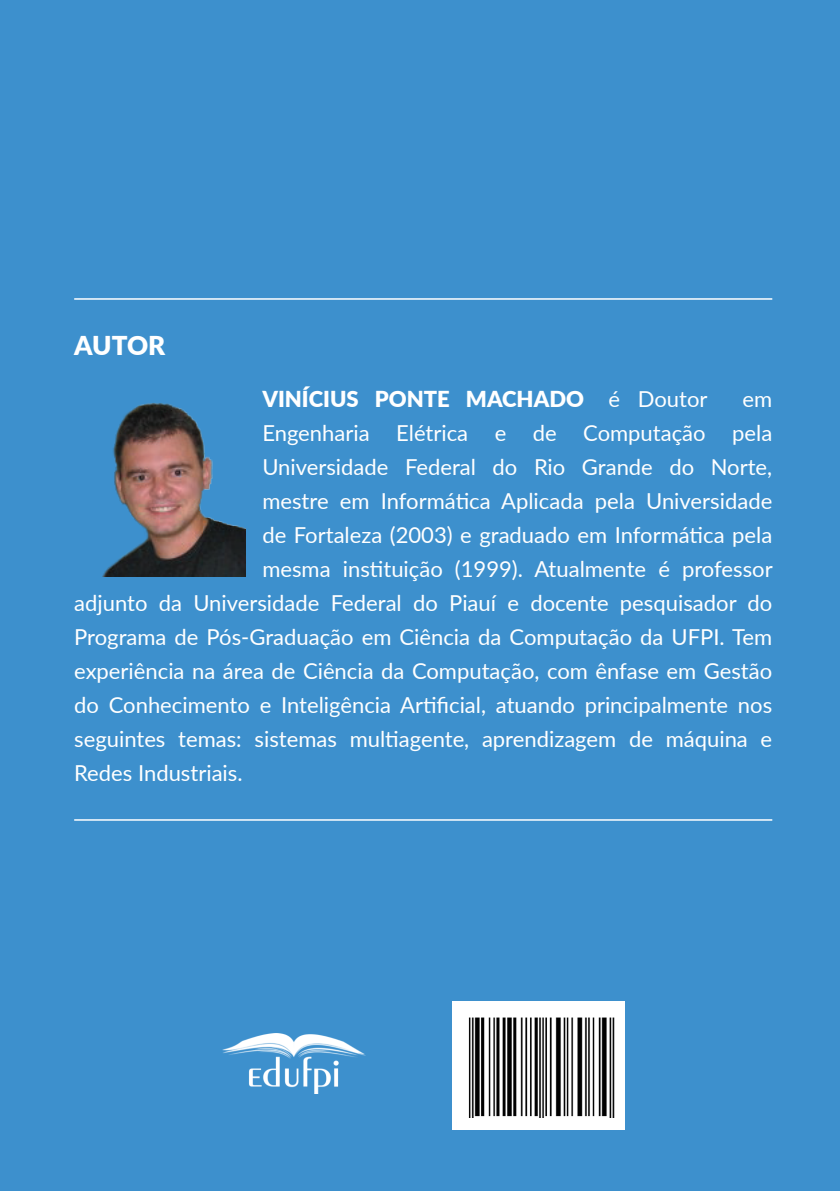
<style>
.page{position:relative;width:840px;height:1191px;background:#fff}
.page>*{position:absolute;margin:0;border:0;box-sizing:border-box;transform-origin:0 0}
.t1{font:900 26px "Lato";letter-spacing:-.01em;color:#fff}
.t2{font:22px "Lato";color:#fff}
.t3{font:900 22px "Lato";color:#fff}
.s1{font-weight:400}
</style>
<div class="page">
<div style="left:0;top:0;width:839px;height:1191px;background:#3d90cd"></div>
<img style="left:452px;top:1001px;width:171px;height:128px">
<div style="left:462px;top:1002px;width:152px;height:14px;background:#fff"></div>
<div style="left:457px;top:1118px;width:158px;height:11px;background:#fff"></div>
<img style="left:222px;top:1034px;width:143px;height:60px">
<img style="left:102px;top:403px;width:143px;height:173px">
<hr style="left:74px;top:298px;width:697px;height:2px;background:#fff">
<hr style="left:74px;top:819px;width:697px;height:1px;background:#fff">
<p class="t1" style="left:74px;top:326px;width:93px">AUTOR</p>
<p class="t3" style="left:262px;top:382px;width:446px">VINÍCIUS PONTE MACHADO <span class="s1">é Doutor</span></p>
<p class="t2" style="left:742px;top:383px;width:31px">em</p>
<p class="t2" style="left:262px;top:417px;width:511px">Engenharia Elétrica e de Computação pela</p>
<p class="t2" style="left:262px;top:451px;width:511px">Universidade Federal do Rio Grande do Norte,</p>
<p class="t2" style="left:262px;top:485px;width:511px">mestre em Informática Aplicada pela Universidade</p>
<p class="t2" style="left:262px;top:519px;width:511px">de Fortaleza (2003) e graduado em Informática pela</p>
<p class="t2" style="left:262px;top:553px;width:511px">mesma instituição (1999). Atualmente é professor</p>
<p class="t2" style="left:74px;top:587px;width:699px">adjunto da Universidade Federal do Piauí e docente pesquisador do</p>
<p class="t2" style="left:74px;top:621px;width:699px">Programa de Pós-Graduação em Ciência da Computação da UFPI. Tem</p>
<p class="t2" style="left:74px;top:655px;width:699px">experiência na área de Ciência da Computação, com ênfase em Gestão</p>
<p class="t2" style="left:74px;top:689px;width:699px">do Conhecimento e Inteligência Artificial, atuando principalmente nos</p>
<p class="t2" style="left:74px;top:723px;width:699px">seguintes temas: sistemas multiagente, aprendizagem de máquina e</p>
<p class="t2" style="left:74px;top:757px;width:170px">Redes Industriais.</p>
</div>
